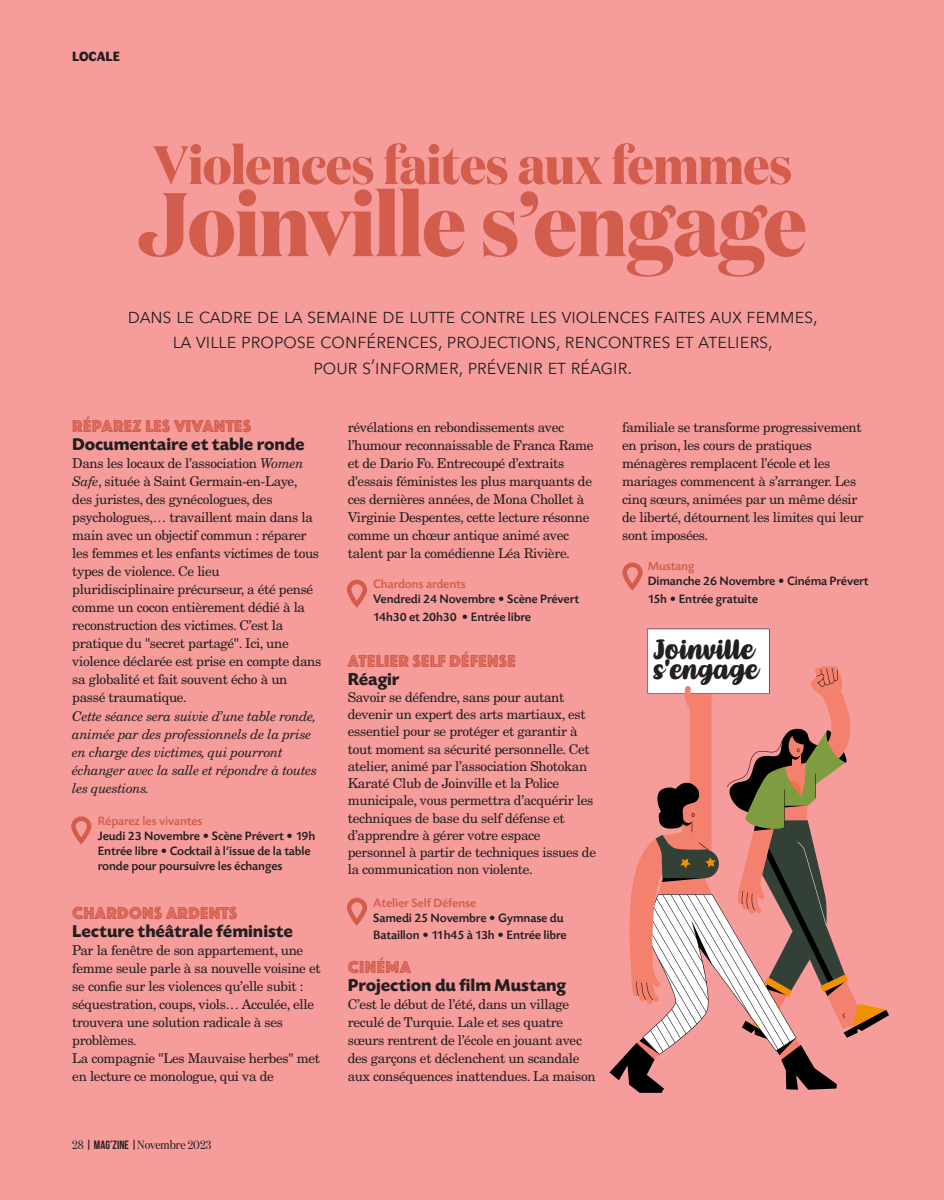
<style>
.page{position:relative;width:944px;height:1200px;background:#fff}
.page>*{position:absolute;margin:0;border:0;box-sizing:border-box;transform-origin:0 0}
.t1{font:700 90px "Domaine Disp Nar";letter-spacing:-.01em;color:#d35d4c}
.t2{font:700 54px "Domaine Disp Nar";letter-spacing:-.01em;color:#d35d4c}
.t3{font:25.65px/20px "Kathen";letter-spacing:-.01em;color:#231f20}
.t4{font:300 21px/25.2px "Avenir Next LT Pro";letter-spacing:-.025em;color:#231f20;text-align:center}
.t5{font:700 18px "Today SB";letter-spacing:-.005em;color:#231f20}
.t6{font:18px "Phosphate Inline";letter-spacing:.015em;color:#d35d4c}
.t7{font:13.5px/18px "New Century Schlbk LT Std";letter-spacing:-.025em;color:#231f20}
.t8{font:italic 13.5px/18px "New Century Schlbk LT Std";letter-spacing:-.025em;color:#231f20}
.t9{font:900 13.5px "Faune Display";color:#231f20}
.t10{font:500 12.75px/17.2px "Today SB";letter-spacing:-.01em;color:#231f20}
.t11{font:500 12.75px "Today SB";letter-spacing:-.01em;color:#d35d4c}
.t12{font:12px "Domaine Disp Nar";color:#231f20}
.s1{font-style:italic}
.s2{font-family:"Bebas Neue"}
</style>
<div class="page">
<div style="left:0;top:0;width:944px;height:1199px;background:#f69d9c"></div>
<div style="left:71px;top:816px;width:20px;height:27px;border:4px solid #d35d4c;border-radius:8px"></div>
<div style="left:347px;top:897px;width:20px;height:27px;border:4px solid #d35d4c;border-radius:8px"></div>
<div style="left:347px;top:579px;width:20px;height:27px;border:4px solid #d35d4c;border-radius:8px"></div>
<div style="left:622px;top:562px;width:21px;height:27px;border:4px solid #d35d4c;border-radius:8px"></div>
<svg style="left:609px;top:628px;width:280px;height:464px"></svg>
<p class="t9" style="left:72px;top:46px;width:49px">LOCALE</p>
<h2 class="t2" style="left:153px;top:131px;width:641px">Violences faites aux femmes</h2>
<h1 class="t1" style="left:138px;top:167px;width:670px">Joinville s’engage</h1>
<h3 class="t4" style="left:127px;top:303px;width:692px">dans le cadre de la semaine de lutte contre les violences faites aux femmes, la ville propose conférences, projections, rencontres et ateliers,<br>pour s’informer, prévenir et réagir.</h3>
<h3 class="t6" style="left:72px;top:413px;width:180px">RÉPAREZ LES VIVANTES</h3>
<h3 class="t5" style="left:72px;top:437px;width:234px">Documentaire et table ronde</h3>
<p class="t7" style="left:72px;top:454px;width:251px">Dans les locaux de l’association <span class="s1">Women Safe</span>, située à Saint Germain-en-Laye,<br>des juristes, des gynécologues, des psychologues,… travaillent main dans la main avec un objectif commun : réparer les femmes et les enfants victimes de tous types de violence. Ce lieu pluridisciplinaire précurseur, a été pensé comme un cocon entièrement dédié à la reconstruction des victimes. C’est la pratique du "secret partagé". Ici, une violence déclarée est prise en compte dans sa globalité et fait souvent écho à un passé traumatique.</p>
<p class="t8" style="left:72px;top:706px;width:246px">Cette séance sera suivie d’une table ronde, animée par des professionnels de la prise en charge des victimes, qui pourront échanger avec la salle et répondre à toutes les questions.</p>
<p class="t11" style="left:98px;top:815px;width:106px">Réparez les vivantes</p>
<p class="t10" style="left:98px;top:829px;width:219px;line-height:15px">Jeudi 23 Novembre • Scène Prévert • 19h<br>Entrée libre • Cocktail à l’issue de la table ronde pour poursuivre les échanges</p>
<h3 class="t6" style="left:72px;top:899px;width:166px">CHARDONS ARDENTS</h3>
<h3 class="t5" style="left:72px;top:923px;width:222px">Lecture théâtrale féministe</h3>
<p class="t7" style="left:72px;top:940px;width:250px">Par la fenêtre de son appartement, une femme seule parle à sa nouvelle voisine et se confie sur les violences qu’elle subit : séquestration, coups, viols… Acculée, elle trouvera une solution radicale à ses problèmes.<br>La compagnie "Les Mauvaise herbes" met en lecture ce monologue, qui va de</p>
<p class="t12" style="left:72px;top:1136px;width:140px">28 <span class="s2">| MAG’ZINE |</span>Novembre 2023</p>
<p class="t7" style="left:348px;top:418px;width:247px">révélations en rebondissements avec l’humour reconnaissable de Franca Rame et de Dario Fo. Entrecoupé d’extraits d'essais féministes les plus marquants de ces dernières années, de Mona Chollet à Virginie Despentes, cette lecture résonne comme un chœur antique animé avec talent par la comédienne Léa Rivière.</p>
<p class="t11" style="left:373px;top:579px;width:94px">Chardons ardents</p>
<p class="t10" style="left:373px;top:592px;width:207px">Vendredi 24 Novembre • Scène Prévert<br>14h30 et 20h30 • Entrée libre</p>
<h3 class="t6" style="left:348px;top:647px;width:170px">ATELIER SELF DÉFENSE</h3>
<h3 class="t5" style="left:348px;top:671px;width:53px">Réagir</h3>
<p class="t7" style="left:348px;top:688px;width:250px;line-height:17.2px">Savoir se défendre, sans pour autant devenir un expert des arts martiaux, est essentiel pour se protéger et garantir à tout moment sa sécurité personnelle. Cet atelier, animé par l’association Shotokan Karaté Club de Joinville et la Police municipale, vous permettra d’acquérir les techniques de base du self défense et d’apprendre à gérer votre espace personnel à partir de techniques issues de la communication non violente.</p>
<p class="t11" style="left:373px;top:897px;width:105px">Atelier Self Défense</p>
<p class="t10" style="left:373px;top:910px;width:195px">Samedi 25 Novembre • Gymnase du<br>Bataillon • 11h45 à 13h • Entrée libre</p>
<h3 class="t6" style="left:348px;top:953px;width:65px">CINÉMA</h3>
<h3 class="t5" style="left:348px;top:977px;width:220px">Projection du film Mustang</h3>
<p class="t7" style="left:348px;top:994px;width:249px">C’est le début de l’été, dans un village reculé de Turquie. Lale et ses quatre sœurs rentrent de l’école en jouant avec des garçons et déclenchent un scandale aux conséquences inattendues. La maison</p>
<p class="t7" style="left:622px;top:418px;width:243px">familiale se transforme progressivement en prison, les cours de pratiques ménagères remplacent l’école et les mariages commencent à s’arranger. Les cinq sœurs, animées par un même désir de liberté, détournent les limites qui leur sont imposées.</p>
<p class="t11" style="left:648px;top:561px;width:48px">Mustang</p>
<p class="t10" style="left:648px;top:574px;width:222px">Dimanche 26 Novembre • Cinéma Prévert<br>15h • Entrée gratuite</p>
<h3 class="t3" style="left:654px;top:640px;width:107px">Joinville s'engage</h3>
</div>
